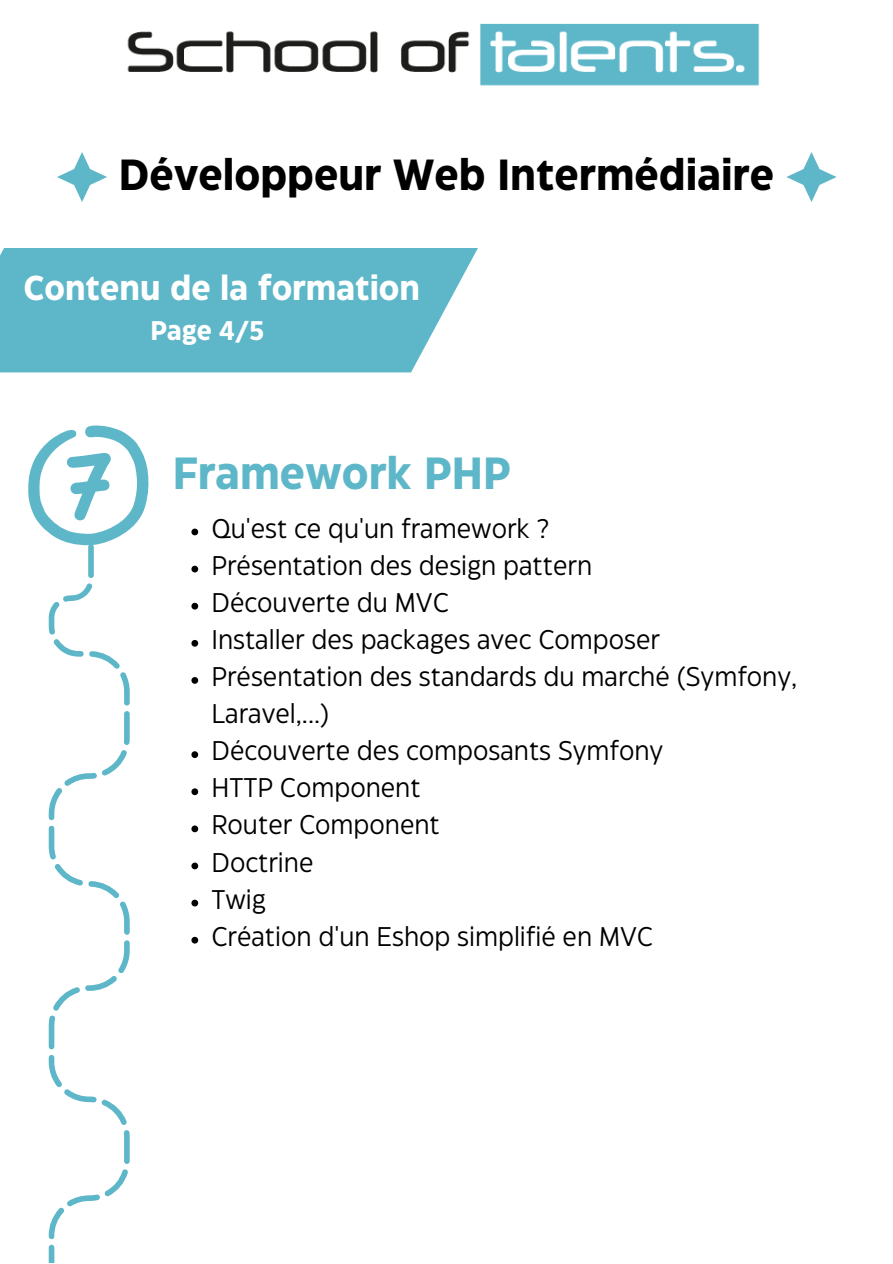
<style>
.page{position:relative;width:893px;height:1264px;background:#fff}
.page>*{position:absolute;margin:0;border:0;box-sizing:border-box;transform-origin:0 0}
.t1{font:700 45px "Eastman Grotesque";color:#5db7c8}
.t2{font:700 43.5px "Eastman Grotesque";color:#000}
.t3{font:700 34.5px "Eastman Grotesque";color:#fff}
.t4{font:27px/37px "Eastman Grotesque";color:#000}
.t5{font:700 27px "Eastman Grotesque";color:#fff}
</style>
<div class="page">
<svg style="left:0;top:248px;width:478px;height:124px;background:#68bbcb"></svg>
<svg style="left:28px;top:425px;width:121px;height:119px"></svg>
<img style="left:127px;top:23px;width:633px;height:63px">
<svg style="left:57px;top:152px;width:50px;height:50px"></svg>
<svg style="left:786px;top:152px;width:50px;height:50px"></svg>
<svg style="left:191px;top:528px;width:7px;height:7px"></svg>
<svg style="left:191px;top:565px;width:7px;height:7px"></svg>
<svg style="left:191px;top:603px;width:7px;height:6px"></svg>
<svg style="left:191px;top:640px;width:7px;height:6px"></svg>
<svg style="left:191px;top:677px;width:7px;height:6px"></svg>
<svg style="left:191px;top:751px;width:7px;height:7px"></svg>
<svg style="left:191px;top:788px;width:7px;height:7px"></svg>
<svg style="left:191px;top:825px;width:7px;height:7px"></svg>
<svg style="left:191px;top:862px;width:7px;height:7px"></svg>
<svg style="left:191px;top:899px;width:7px;height:7px"></svg>
<svg style="left:191px;top:936px;width:7px;height:7px"></svg>
<svg style="left:49px;top:544px;width:81px;height:718px"></svg>
<p class="t2" style="left:119px;top:158px;width:656px">Développeur Web Intermédiaire</p>
<p class="t3" style="left:24px;top:275px;width:398px">Contenu de la formation</p>
<p class="t5" style="left:150px;top:320px;width:116px">Page 4/5</p>
<p class="t1" style="left:173px;top:456px;width:339px">Framework PHP</p>
<p class="t4" style="left:211px;top:511px;width:338px">Qu'est ce qu'un framework ?</p>
<p class="t4" style="left:211px;top:548px;width:382px">Présentation des design pattern</p>
<p class="t4" style="left:211px;top:585px;width:239px">Découverte du MVC</p>
<p class="t4" style="left:211px;top:622px;width:450px">Installer des packages avec Composer</p>
<p class="t4" style="left:211px;top:660px;width:587px">Présentation des standards du marché (Symfony,<br>Laravel,...)</p>
<p class="t4" style="left:211px;top:734px;width:453px">Découverte des composants Symfony</p>
<p class="t4" style="left:211px;top:771px;width:211px">HTTP Component</p>
<p class="t4" style="left:211px;top:808px;width:230px">Router Component</p>
<p class="t4" style="left:211px;top:845px;width:103px">Doctrine</p>
<p class="t4" style="left:211px;top:882px;width:56px">Twig</p>
<p class="t4" style="left:211px;top:919px;width:443px">Création d'un Eshop simplifié en MVC</p>
</div>
